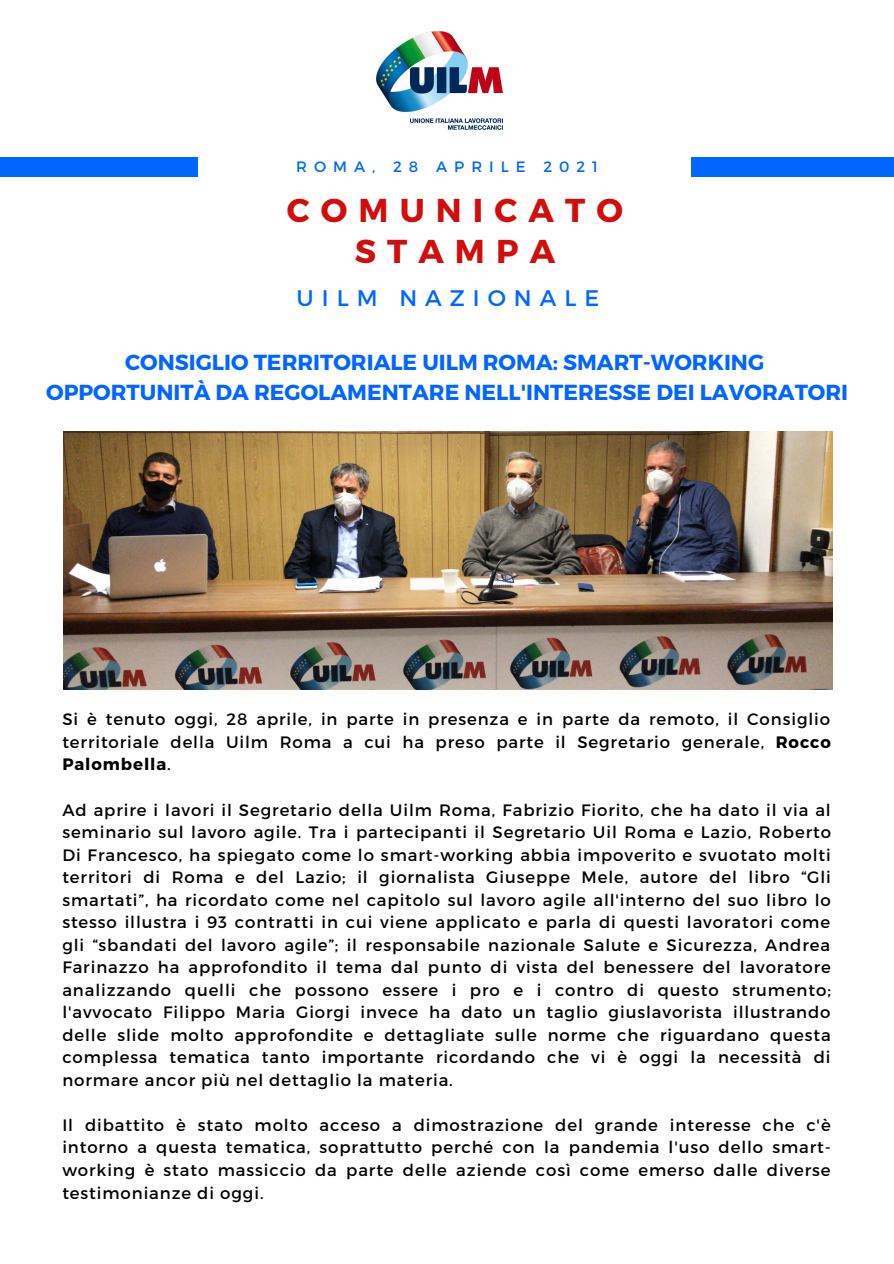
<style>
.page{position:relative;width:894px;height:1264px;background:#fff}
.page>*{position:absolute;margin:0;border:0;box-sizing:border-box;transform-origin:0 0}
.t1{font:700 33px "Montserrat";letter-spacing:.335em;color:#d10e0e}
.t2{font:22.5px "Montserrat";letter-spacing:.355em;color:#06f}
.t3{font:700 21.75px "Montserrat";color:#06f}
.t4{font:16.5px/22.5px "Montserrat";letter-spacing:.055em;color:#000;text-align:justify}
.t5{font:15px "Montserrat";letter-spacing:.465em;color:#06f}
.s1{font-weight:700}
</style>
<div class="page">
<div style="left:0;top:157px;width:198px;height:20px;background:#06f"></div>
<div style="left:690px;top:157px;width:203px;height:20px;background:#06f"></div>
<img style="left:376px;top:31px;width:126px;height:98px">
<img style="left:63px;top:431px;width:769px;height:258px">
<p class="t5" style="left:296px;top:157px;width:303px">ROMA, 28 APRILE 2021</p>
<p class="t1" style="left:287px;top:188px;width:337px">COMUNICATO</p>
<p class="t1" style="left:354px;top:230px;width:202px">STAMPA</p>
<p class="t2" style="left:296px;top:284px;width:304px">UILM NAZIONALE</p>
<p class="t3" style="left:125px;top:348px;width:640px">CONSIGLIO TERRITORIALE UILM ROMA: SMART-WORKING</p>
<p class="t3" style="left:46px;top:378px;width:803px">OPPORTUNITÀ DA REGOLAMENTARE NELL'INTERESSE DEI LAVORATORI</p>
<p class="t4" style="left:62px;top:707px;width:770px">Si è tenuto oggi, 28 aprile, in parte in presenza e in parte da remoto, il Consiglio territoriale della Uilm Roma a cui ha preso parte il Segretario generale, <span class="s1">Rocco Palombella</span>.</p>
<p class="t4" style="left:62px;top:797px;width:770px">Ad aprire i lavori il Segretario della Uilm Roma, Fabrizio Fiorito, che ha dato il via al seminario sul lavoro agile. Tra i partecipanti il Segretario Uil Roma e Lazio, Roberto Di Francesco, ha spiegato come lo smart-working abbia impoverito e svuotato molti territori di Roma e del Lazio; il giornalista Giuseppe Mele, autore del libro “Gli smartati”, ha ricordato come nel capitolo sul lavoro agile all'interno del suo libro lo stesso illustra i 93 contratti in cui viene applicato e parla di questi lavoratori come gli “sbandati del lavoro agile”; il responsabile nazionale Salute e Sicurezza, Andrea Farinazzo ha approfondito il tema dal punto di vista del benessere del lavoratore analizzando quelli che possono essere i pro e i contro di questo strumento; l'avvocato Filippo Maria Giorgi invece ha dato un taglio giuslavorista illustrando delle slide molto approfondite e dettagliate sulle norme che riguardano questa complessa tematica tanto importante ricordando che vi è oggi la necessità di normare ancor più nel dettaglio la materia.</p>
<p class="t4" style="left:62px;top:1112px;width:769px">Il dibattito è stato molto acceso a dimostrazione del grande interesse che c'è intorno a questa tematica, soprattutto perché con la pandemia l'uso dello smart&shy;working è stato massiccio da parte delle aziende così come emerso dalle diverse testimonianze di oggi.</p>
</div>
